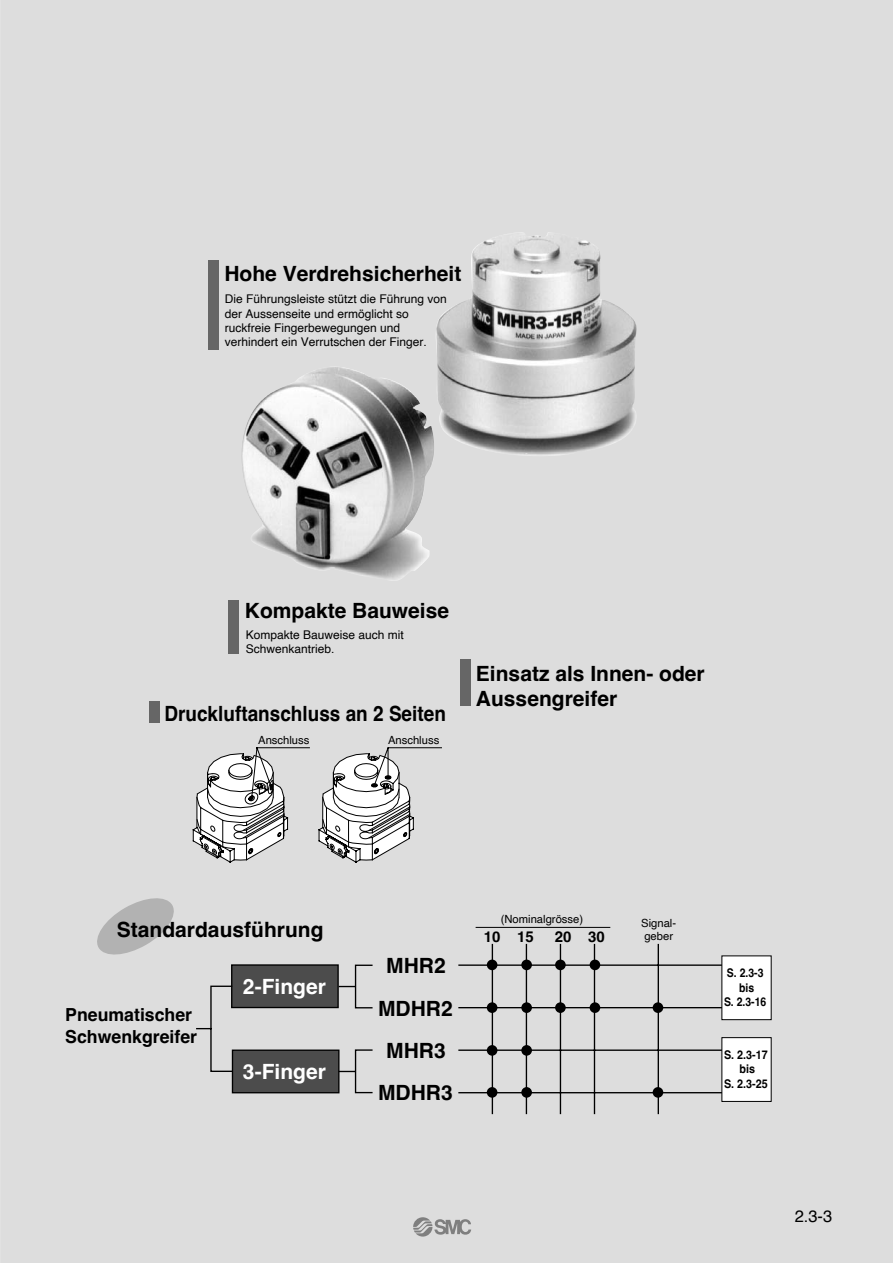
<style>
.page{position:relative;width:893px;height:1263px;background:#fff}
.page>*{position:absolute;margin:0;border:0;box-sizing:border-box;transform-origin:0 0}
.t1{font:700 21px/42.5px "Helvetica";color:#000;text-align:center}
.t2{font:700 21px "Helvetica";color:#000;scale:.9 1}
.t3{font:700 21px "Helvetica";color:#fff}
.t4{font:700 18px/21.8px "Helvetica";color:#000}
.t5{font:16.5px "Helvetica";color:#000}
.t6{font:700 15px "Helvetica";color:#000}
.t7{font:12px/14.2px "Helvetica";color:#000}
.t8{font:700 12px/14.2px "Helvetica";color:#000;text-align:center;scale:.9 1}
.t9{font:700 12px/14.2px "Helvetica";color:#000;text-align:center;scale:.87 1}
.t10{font:11.25px/13.5px "Helvetica";color:#000}
</style>
<div class="page">
<hr style="left:0;top:0;width:2px;height:1263px;background:#e1e1e1">
<div style="left:2px;top:0;width:890px;height:1263px;background:#ddd"></div>
<img style="left:242px;top:232px;width:394px;height:349px">
<svg style="left:97px;top:898px;width:77px;height:57px"></svg>
<div style="left:721px;top:956px;width:50px;height:64px;background:#fff"></div>
<div style="left:721px;top:1037px;width:50px;height:65px;background:#fff;border:1px solid #000"></div>
<hr style="left:458px;top:964px;width:263px;height:2px;background:#000">
<hr style="left:458px;top:1007px;width:263px;height:1px;background:#000">
<hr style="left:458px;top:1050px;width:263px;height:1px;background:#000">
<hr style="left:458px;top:1092px;width:263px;height:1px;background:#000">
<hr style="left:491px;top:944px;width:2px;height:170px;background:#000">
<hr style="left:525px;top:944px;width:2px;height:170px;background:#000">
<hr style="left:559px;top:944px;width:2px;height:170px;background:#000">
<hr style="left:593px;top:944px;width:2px;height:170px;background:#000">
<hr style="left:657px;top:944px;width:2px;height:170px;background:#000">
<div style="left:487px;top:960px;width:10px;height:10px;background:#000;border-radius:50%"></div>
<div style="left:521px;top:960px;width:11px;height:10px;background:#000;border-radius:50%"></div>
<div style="left:555px;top:960px;width:10px;height:10px;background:#000;border-radius:50%"></div>
<div style="left:589px;top:960px;width:11px;height:10px;background:#000;border-radius:50%"></div>
<div style="left:487px;top:1002px;width:10px;height:11px;background:#000;border-radius:50%"></div>
<div style="left:521px;top:1002px;width:11px;height:11px;background:#000;border-radius:50%"></div>
<div style="left:555px;top:1002px;width:10px;height:11px;background:#000;border-radius:50%"></div>
<div style="left:589px;top:1002px;width:11px;height:11px;background:#000;border-radius:50%"></div>
<div style="left:652px;top:1002px;width:11px;height:11px;background:#000;border-radius:50%"></div>
<div style="left:487px;top:1045px;width:10px;height:11px;background:#000;border-radius:50%"></div>
<div style="left:521px;top:1045px;width:11px;height:11px;background:#000;border-radius:50%"></div>
<div style="left:487px;top:1087px;width:10px;height:11px;background:#000;border-radius:50%"></div>
<div style="left:521px;top:1087px;width:11px;height:11px;background:#000;border-radius:50%"></div>
<div style="left:652px;top:1087px;width:11px;height:11px;background:#000;border-radius:50%"></div>
<svg style="left:196px;top:964px;width:177px;height:130px"></svg>
<hr style="left:475px;top:927px;width:135px;height:1px;background:#000">
<div style="left:208px;top:261px;width:11px;height:89px;background:#666"></div>
<div style="left:228px;top:600px;width:11px;height:54px;background:#666"></div>
<div style="left:149px;top:702px;width:11px;height:21px;background:#666"></div>
<div style="left:460px;top:659px;width:11px;height:47px;background:#666"></div>
<svg style="left:192px;top:747px;width:250px;height:116px"></svg>
<svg style="left:413px;top:1217px;width:58px;height:20px"></svg>
<h1 class="t1" style="left:224px;top:255px;width:238px">Hohe Verdrehsicherheit</h1>
<p class="t7" style="left:225px;top:293px;width:224px">Die Führungsleiste stützt die Führung von der Aussenseite und ermöglicht so ruckfreie Fingerbewegungen und verhindert ein Verrutschen der Finger.</p>
<h1 class="t1" style="left:245px;top:591px;width:206px">Kompakte Bauweise</h1>
<p class="t7" style="left:246px;top:628px;width:160px">Kompakte Bauweise auch mit<br>Schwenkantrieb.</p>
<h1 class="t2" style="left:164px;top:705px;width:314px">Druckluftanschluss an 2 Seiten</h1>
<p class="t10" style="left:258px;top:734px;width:53px">Anschluss</p>
<p class="t10" style="left:388px;top:734px;width:53px">Anschluss</p>
<h1 class="t1" style="left:476px;top:662px;width:230px;line-height:25.5px;text-align:left">Einsatz als Innen- oder<br>Aussengreifer</h1>
<h1 class="t1" style="left:117px;top:910px;width:208px">Standardausführung</h1>
<h2 class="t4" style="left:65px;top:1005px;width:133px">Pneumatischer<br>Schwenkgreifer</h2>
<h1 class="t3" style="left:243px;top:978px;width:84px">2-Finger</h1>
<h1 class="t3" style="left:243px;top:1062px;width:84px">3-Finger</h1>
<p class="t10" style="left:500px;top:913px;width:84px">(Nominalgrösse)</p>
<p class="t6" style="left:484px;top:930px;width:52px">10 15</p>
<p class="t6" style="left:554px;top:930px;width:52px">20 30</p>
<p class="t10" style="left:641px;top:917px;width:37px">Signal&shy;geber</p>
<h1 class="t1" style="left:378px;top:946px;width:76px">MHR2<br>MDHR2<br>MHR3<br>MDHR3</h1>
<p class="t9" style="left:724px;top:967px;width:50px">S. 2.3-3 bis<br>S. 2.3-16</p>
<p class="t8" style="left:724px;top:1049px;width:50px">S. 2.3-17 bis<br>S. 2.3-25</p>
<h3 class="t5" style="left:794px;top:1209px;width:39px">2.3-3</h3>
</div>
